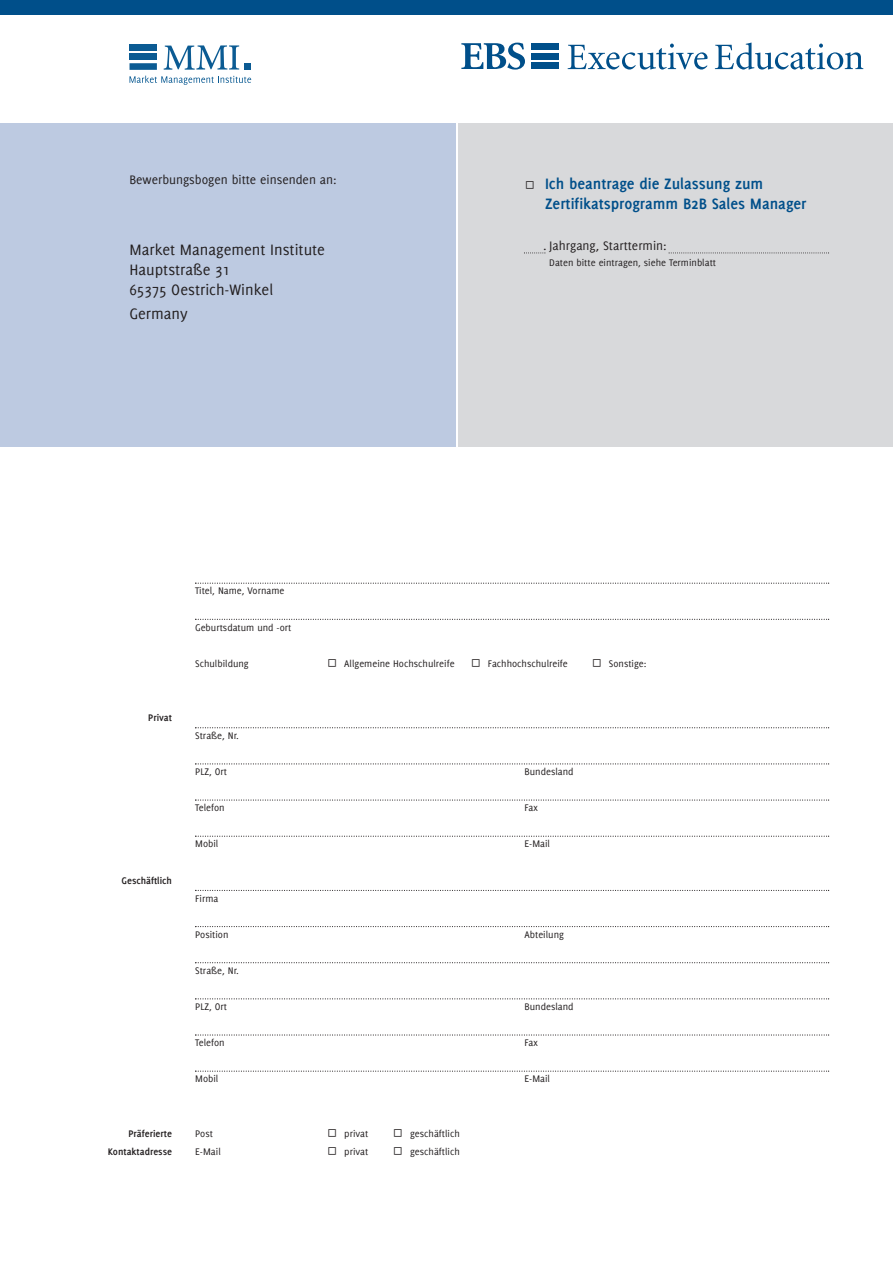
<style>
.page{position:relative;width:893px;height:1263px;background:#fff}
.page>*{position:absolute;margin:0;border:0;box-sizing:border-box;transform-origin:0 0}
.t1{font:16.5px/19.8px "Delicious";color:#231f20}
.t2{font:700 16.5px/19.8px "Delicious";color:#004f8a}
.t3{font:13.5px "Delicious";color:#231f20}
.t4{font:10.5px "Delicious";color:#231f20}
.t5{font:700 10.5px/18px "Delicious";color:#231f20;text-align:right}
</style>
<div class="page">
<div style="left:458px;top:123px;width:435px;height:323px;background:#d8d9db"></div>
<svg style="left:669px;top:252px;width:160px;height:1px"></svg>
<svg style="left:524px;top:252px;width:21px;height:1px"></svg>
<div style="left:0;top:123px;width:455px;height:323px;background:#bdcae1"></div>
<div style="left:0;top:0;width:893px;height:15px;background:#004f8a"></div>
<svg style="left:568px;top:44px;width:140px;height:26px"></svg>
<svg style="left:715px;top:43px;width:148px;height:27px"></svg>
<svg style="left:461px;top:43px;width:64px;height:27px"></svg>
<div style="left:531px;top:43px;width:27px;height:7px;background:#004f8a"></div>
<div style="left:531px;top:53px;width:27px;height:6px;background:#004f8a"></div>
<div style="left:531px;top:62px;width:27px;height:7px;background:#004f8a"></div>
<svg style="left:195px;top:583px;width:634px;height:1px"></svg>
<svg style="left:195px;top:619px;width:634px;height:1px"></svg>
<svg style="left:195px;top:727px;width:634px;height:1px"></svg>
<svg style="left:195px;top:763px;width:634px;height:1px"></svg>
<svg style="left:195px;top:799px;width:634px;height:2px"></svg>
<svg style="left:195px;top:836px;width:634px;height:1px"></svg>
<svg style="left:195px;top:890px;width:634px;height:1px"></svg>
<svg style="left:195px;top:926px;width:634px;height:1px"></svg>
<svg style="left:195px;top:962px;width:634px;height:1px"></svg>
<svg style="left:195px;top:998px;width:634px;height:1px"></svg>
<svg style="left:195px;top:1034px;width:634px;height:1px"></svg>
<svg style="left:195px;top:1070px;width:634px;height:2px"></svg>
<hr style="left:0;top:734px;width:1px;height:529px;background:#d8d9db">
<div style="left:129px;top:44px;width:28px;height:6px;background:#0b5b93"></div>
<div style="left:130px;top:53px;width:27px;height:7px;background:#0b5b93"></div>
<div style="left:130px;top:63px;width:27px;height:7px;background:#0b5b93"></div>
<div style="left:244px;top:63px;width:7px;height:7px;background:#0b5b93"></div>
<svg style="left:130px;top:76px;width:121px;height:9px"></svg>
<svg style="left:164px;top:45px;width:75px;height:25px"></svg>
<p class="t3" style="left:129px;top:175px;width:209px">Bewerbungsbogen bitte einsenden an:</p>
<h1 class="t1" style="left:129px;top:241px;width:197px">Market Management Institute<br>Hauptstraße 31<br>65375 Oestrich-Winkel</h1>
<h1 class="t1" style="left:129px;top:305px;width:60px">Germany</h1>
<h1 class="t2" style="left:545px;top:175px;width:263px">Ich beantrage die Zulassung zum<br>Zertifikatsprogramm B2B Sales Manager</h1>
<p class="t3" style="left:543px;top:241px;width:125px">. Jahrgang, Starttermin:</p>
<p class="t4" style="left:549px;top:259px;width:168px">Daten bitte eintragen, siehe Terminblatt</p>
<p class="t5" style="left:148px;top:709px;width:25px">Privat</p>
<p class="t5" style="left:122px;top:872px;width:52px">Geschäftlich</p>
<p class="t5" style="left:108px;top:1125px;width:66px">Präferierte<br>Kontaktadresse</p>
<p class="t4" style="left:195px;top:587px;width:91px">Titel, Name, Vorname</p>
<p class="t4" style="left:195px;top:623px;width:98px">Geburtsdatum und -ort</p>
<p class="t4" style="left:195px;top:659px;width:55px">Schulbildung</p>
<p class="t4" style="left:344px;top:659px;width:112px">Allgemeine Hochschulreife</p>
<p class="t4" style="left:488px;top:659px;width:81px">Fachhochschulreife</p>
<p class="t4" style="left:609px;top:659px;width:39px">Sonstige:</p>
<p class="t4" style="left:195px;top:732px;width:45px">Straße, Nr.</p>
<p class="t4" style="left:195px;top:768px;width:33px">PLZ, Ort</p>
<p class="t4" style="left:524px;top:768px;width:51px">Bundesland</p>
<p class="t4" style="left:195px;top:804px;width:31px">Telefon</p>
<p class="t4" style="left:524px;top:804px;width:15px">Fax</p>
<p class="t4" style="left:195px;top:840px;width:25px">Mobil</p>
<p class="t4" style="left:524px;top:840px;width:27px">E-Mail</p>
<p class="t4" style="left:195px;top:894px;width:25px">Firma</p>
<p class="t4" style="left:195px;top:930px;width:35px">Position</p>
<p class="t4" style="left:524px;top:930px;width:41px">Abteilung</p>
<p class="t4" style="left:195px;top:967px;width:45px">Straße, Nr.</p>
<p class="t4" style="left:195px;top:1003px;width:33px">PLZ, Ort</p>
<p class="t4" style="left:524px;top:1003px;width:51px">Bundesland</p>
<p class="t4" style="left:195px;top:1039px;width:31px">Telefon</p>
<p class="t4" style="left:524px;top:1039px;width:15px">Fax</p>
<p class="t4" style="left:195px;top:1075px;width:25px">Mobil</p>
<p class="t4" style="left:524px;top:1075px;width:27px">E-Mail</p>
<p class="t4" style="left:195px;top:1129px;width:19px">Post</p>
<p class="t4" style="left:344px;top:1129px;width:26px">privat</p>
<p class="t4" style="left:410px;top:1129px;width:51px">geschäftlich</p>
<p class="t4" style="left:195px;top:1147px;width:27px">E-Mail</p>
<p class="t4" style="left:344px;top:1147px;width:26px">privat</p>
<p class="t4" style="left:410px;top:1147px;width:51px">geschäftlich</p>
</div>
